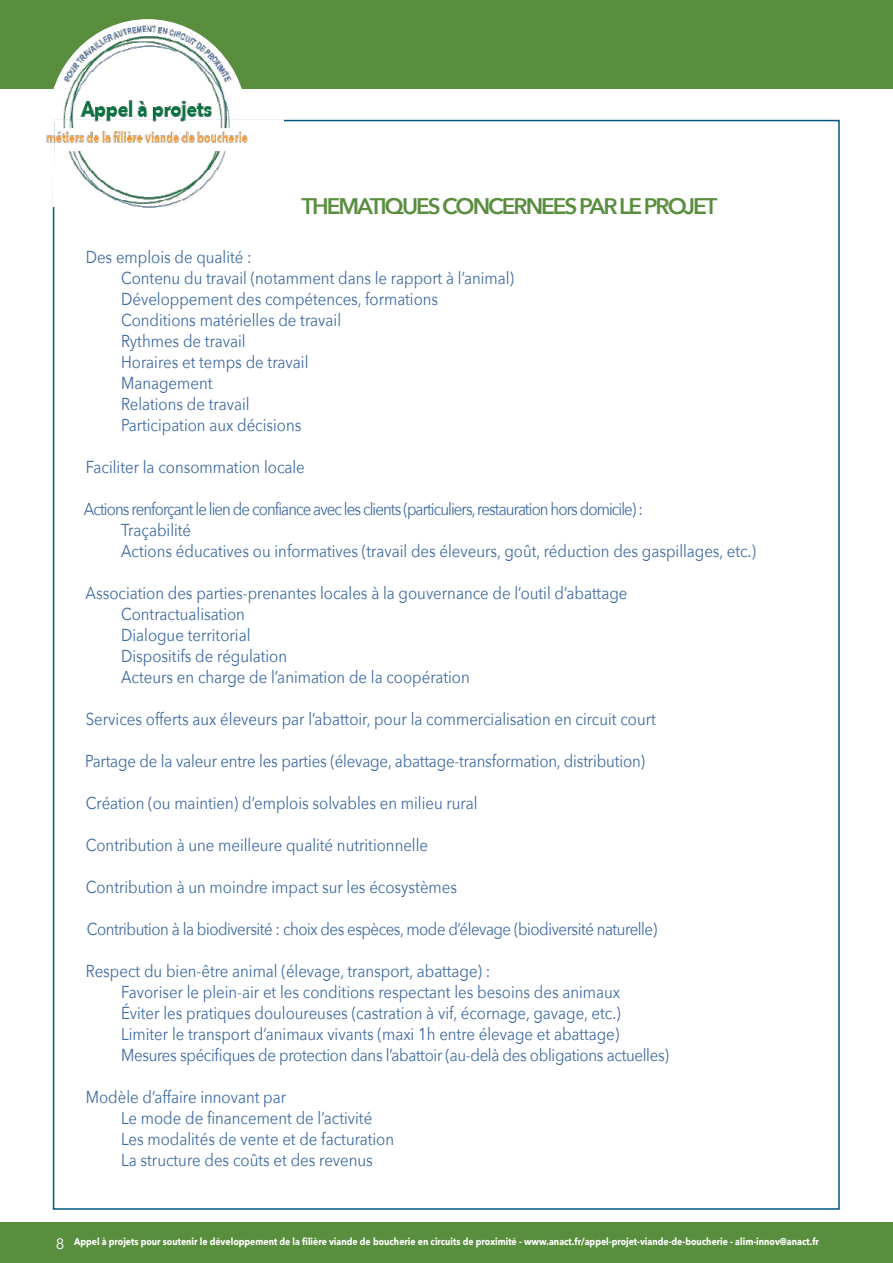
<style>
.page{position:relative;width:893px;height:1263px;background:#fff}
.page>*{position:absolute;margin:0;border:0;box-sizing:border-box;transform-origin:0 0}
.t1{font:600 22.5px "Avenir Next";letter-spacing:-.09em;color:#598e3f}
.t2{font:17.25px/21px "Avenir Next";color:#3b68a0;scale:.87 1}
.t3{font:17.25px "Avenir Next";letter-spacing:-.03em;color:#3b68a0;scale:.87 1}
.t4{font:15px "Avenir Next";color:#fff}
.t5{font:700 10.05px "Avenir Next";color:#fff;scale:.87 1}
</style>
<div class="page">
<div style="left:0;top:1222px;width:893px;height:41px;background:#598e3f"></div>
<div style="left:0;top:0;width:893px;height:88px;background:#598e3f"></div>
<div style="left:48px;top:19px;width:199px;height:206px;background:#fff;border-radius:50%"></div>
<img style="left:43px;top:22px;width:207px;height:187px">
<h1 class="t1" style="left:302px;top:191px;width:418px">THEMATIQUES CONCERNEES PAR LE PROJET</h1>
<p class="t2" style="left:121px;top:247px;width:453px;text-indent:-35px">Des emplois de qualité :<br>Contenu du travail (notamment dans le rapport à l’animal)<br>Développement des compétences, formations<br>Conditions matérielles de travail<br>Rythmes de travail<br>Horaires et temps de travail<br>Management<br>Relations de travail<br>Participation aux décisions</p>
<p class="t2" style="left:86px;top:457px;width:253px">Faciliter la consommation locale</p>
<p class="t2" style="left:121px;top:499px;width:731px;text-indent:-37px">Actions renforçant le lien de confiance avec les clients (particuliers, restauration hors domicile) :<br>Traçabilité<br>Actions éducatives ou informatives (travail des éleveurs, goût, réduction des gaspillages, etc.)</p>
<p class="t2" style="left:121px;top:583px;width:583px;text-indent:-36px">Association des parties-prenantes locales à la gouvernance de l’outil d’abattage Contractualisation<br>Dialogue territorial<br>Dispositifs de régulation<br>Acteurs en charge de l’animation de la coopération</p>
<p class="t2" style="left:86px;top:709px;width:657px">Services offerts aux éleveurs par l’abattoir, pour la commercialisation en circuit court</p>
<p class="t2" style="left:85px;top:751px;width:645px">Partage de la valeur entre les parties (élevage, abattage-transformation, distribution)</p>
<p class="t2" style="left:86px;top:793px;width:452px">Création (ou maintien) d’emplois solvables en milieu rural</p>
<p class="t2" style="left:86px;top:835px;width:395px">Contribution à une meilleure qualité nutritionnelle</p>
<p class="t2" style="left:86px;top:877px;width:428px">Contribution à un moindre impact sur les écosystèmes</p>
<p class="t3" style="left:87px;top:918px;width:657px">Contribution à la biodiversité : choix des espèces, mode d’élevage (biodiversité naturelle)</p>
<p class="t2" style="left:121px;top:961px;width:631px;text-indent:-35px">Respect du bien-être animal (élevage, transport, abattage) :<br>Favoriser le plein-air et les conditions respectant les besoins des animaux<br>Éviter les pratiques douloureuses (castration à vif, écornage, gavage, etc.)<br>Limiter le transport d’animaux vivants (maxi 1h entre élevage et abattage)<br>Mesures spécifiques de protection dans l’abattoir (au-delà des obligations actuelles)</p>
<p class="t2" style="left:121px;top:1087px;width:315px;text-indent:-35px">Modèle d’affaire innovant par<br>Le mode de financement de l’activité Les modalités de vente et de facturation La structure des coûts et des revenus</p>
<p class="t4" style="left:56px;top:1234px;width:10px">8</p>
<p class="t5" style="left:74px;top:1235px;width:858px">Appel à projets pour soutenir le développement de la filière viande de boucherie en circuits de proximité - www.anact.fr/appel-projet-viande-de-boucherie - alim-innov@anact.fr</p>
</div>
